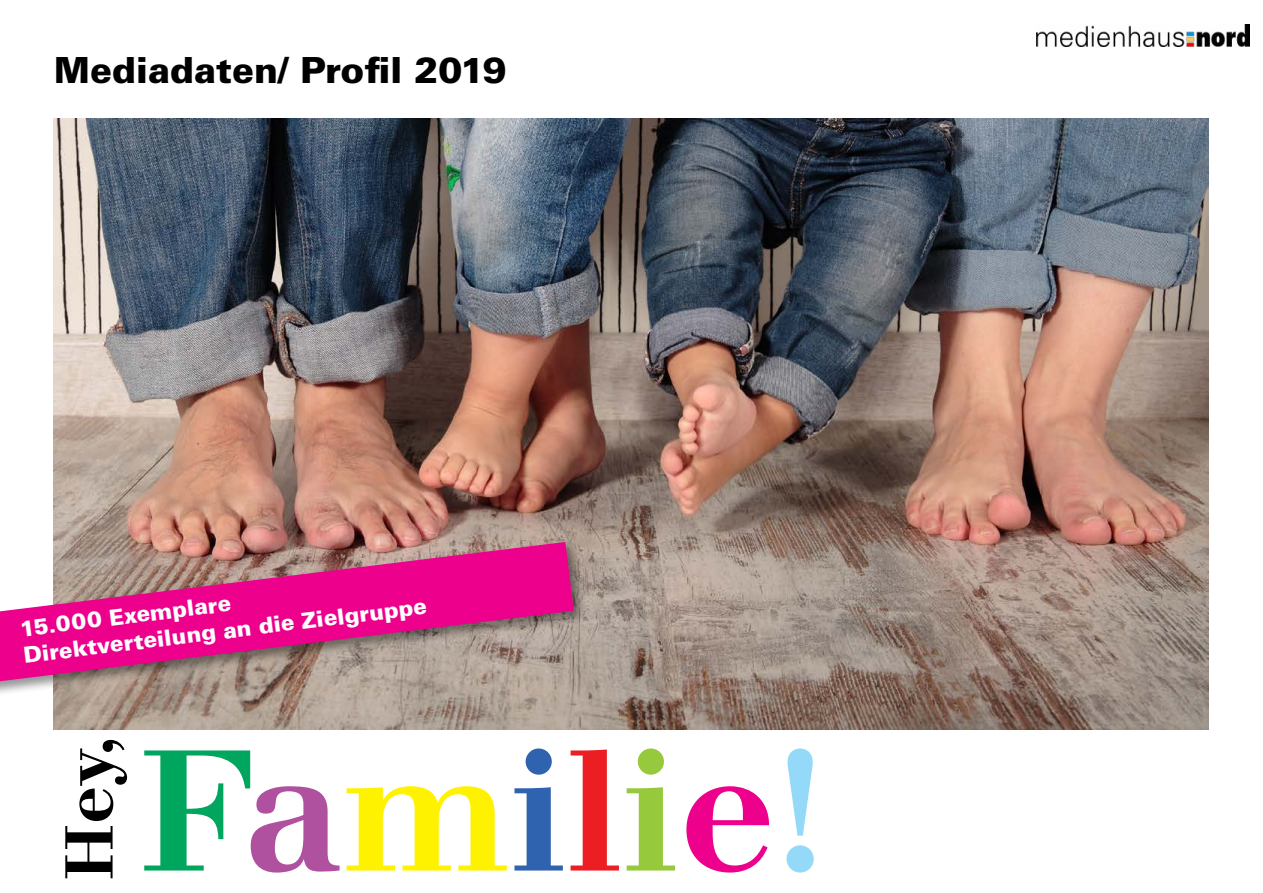
<style>
.page{position:relative;width:1263px;height:893px;background:#fff}
.page>*{position:absolute;margin:0;border:0;box-sizing:border-box;transform-origin:0 0}
.t1{font:700 167.85px "Walbaum";color:#00a65d}
.t2{font:700 66px "Walbaum";color:#000}
.t3{font:900 36px "Univers";color:#000}
.t4{font:900 22.2px/26.7px "Univers";color:#fff}
.s1{color:#b0519f}
.s2{color:#fff200}
.s3{color:#2f63af}
.s4{color:#ed1d24}
.s5{color:#97c93d}
.s6{color:#ec008c}
.s7{color:#94daf8}
</style>
<div class="page">
<img style="left:54px;top:119px;width:1155px;height:611px">
<img style="left:1037px;top:24px;width:212px;height:23px">
<div style="left:0;top:540px;width:588px;height:158px;background:#000;opacity:.41"></div>
<svg style="left:0;top:542px;width:574px;height:139px;background:#cb4c8c"></svg>
<h3 class="t3" style="left:54px;top:47px;width:454px">Mediadaten/ Profil 2019</h3>
<p class="t4" style="left:19px;top:615px;width:408px;rotate:-7deg">15.000 Exemplare<br>Direktverteilung an die Zielgruppe</p>
<h2 class="t2" style="left:49px;top:880px;width:145px;rotate:-90deg">Hey,</h2>
<h1 class="t1" style="left:141px;top:709px;width:685px">F<span class="s1">a</span><span class="s2">m</span><span class="s3">i</span><span class="s4">l</span><span class="s5">i</span><span class="s6">e</span><span class="s7">!</span></h1>
</div>
